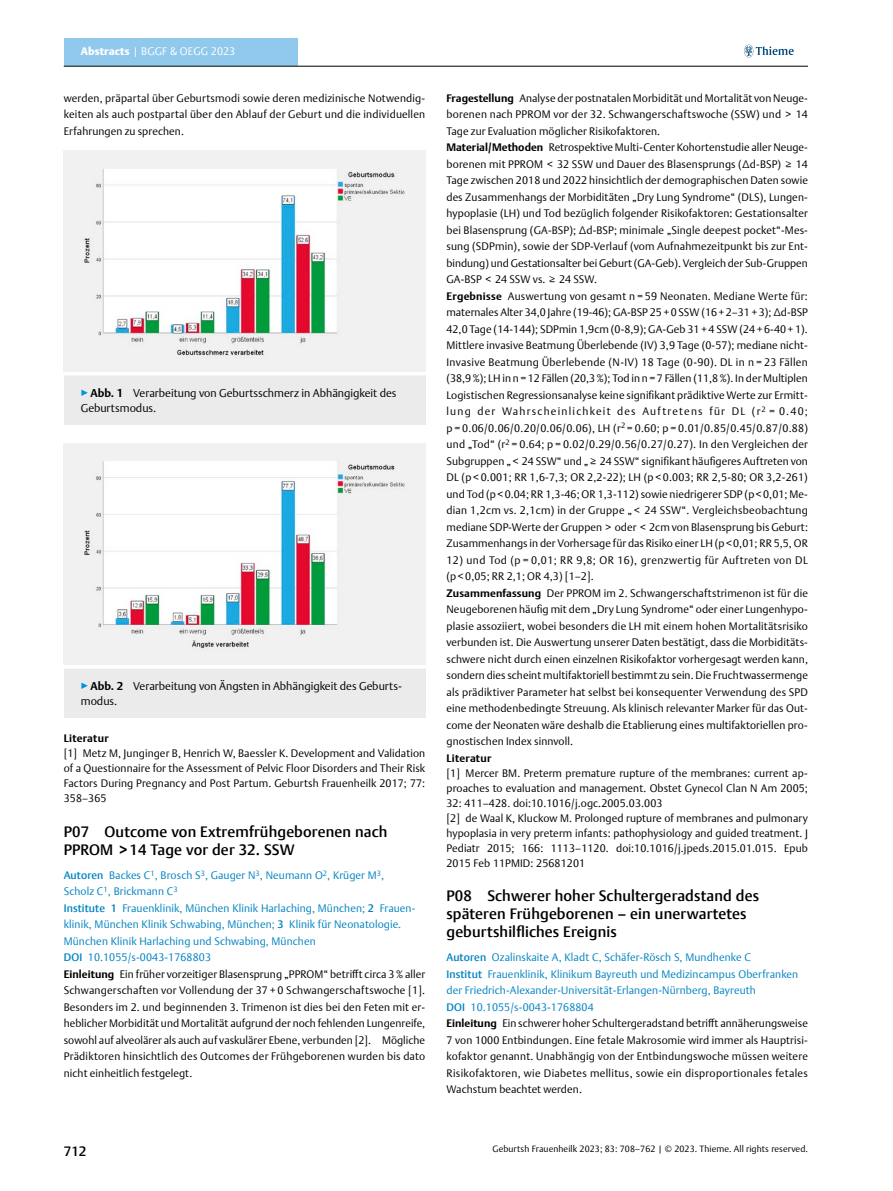
<style>
.page{position:relative;width:893px;height:1191px;background:#fff}
.page>*{position:absolute;margin:0;border:0;box-sizing:border-box;transform-origin:0 0}
.t1{font:500 15px/18px "Thieme Argo 2011";letter-spacing:.01em;color:#000}
.t2{font:500 13.5px "Thieme Argo 2011";color:#000}
.t3{font:300 11.25px/15px "Thieme Argo 2011";color:#000}
.t4{font:300 10.8px/16.5px "Thieme Argo 2011";letter-spacing:.01em;color:#000}
.t5{font:300 10.8px "Thieme Argo 2011";letter-spacing:.01em;color:#fff}
.t6{font:700 10.8px "Thieme Argo 2011";letter-spacing:.02em;color:#000}
.t7{font:300 9px "Thieme Argo 2011";letter-spacing:.01em;color:#000}
.s1{font-weight:900}
.s2{color:#0095da}
.s3{font-weight:700}
.s4{font-weight:500;color:#0083c2}
.s5{color:#0083c2}
</style>
<div class="page">
<div style="left:64px;top:38px;width:234px;height:28px;background:#91c9ed"></div>
<svg style="left:744px;top:45px;width:50px;height:12px"></svg>
<hr style="left:64px;top:66px;width:744px;height:1px;background:#000">
<div style="left:64px;top:375px;width:361px;height:49px;background:#ebebec"></div>
<img style="left:64px;top:151px;width:361px;height:220px">
<div style="left:64px;top:668px;width:361px;height:49px;background:#ebebec"></div>
<img style="left:64px;top:443px;width:361px;height:221px">
<p class="t5" style="left:81px;top:44px;width:156px"><span class="s1">Abstracts</span> | BGGF &amp; OEGG 2023</p>
<p class="t4" style="left:64px;top:89px;width:363px;text-align:justify">werden, präpartal über Geburtsmodi sowie deren medizinische Notwendig&shy;keiten als auch postpartal über den Ablauf der Geburt und die individuellen Erfahrungen zu sprechen.</p>
<p class="t3" style="left:81px;top:385px;width:317px"><span class="s2">▶</span><span class="s3">Abb. 1</span> Verarbeitung von Geburtsschmerz in Abhängigkeit des<br>Geburtsmodus.</p>
<p class="t3" style="left:81px;top:678px;width:323px"><span class="s2">▶</span><span class="s3">Abb. 2</span> Verarbeitung von Ängsten in Abhängigkeit des Geburts&shy;modus.</p>
<p class="t6" style="left:64px;top:731px;width:46px">Literatur</p>
<p class="t4" style="left:64px;top:745px;width:363px;line-height:15px;text-align:justify">[1] Metz M, Junginger B, Henrich W, Baessler K. Development and Validation of a Questionnaire for the Assessment of Pelvic Floor Disorders and Their Risk Factors During Pregnancy and Post Partum. Geburtsh Frauenheilk 2017; 77:<br>358–365</p>
<h1 class="t1" style="left:64px;top:822px;width:325px">P07 Outcome von Extremfrühgeborenen nach<br>PPROM &gt; 14 Tage vor der 32. SSW</h1>
<p class="t4" style="left:64px;top:866px;width:363px"><span class="s4">Autoren</span> <span class="s5">Backes C</span><sup>1</sup><span class="s5">, Brosch S</span><sup>3</sup><span class="s5">, Gauger N</span><sup>3</sup><span class="s5">, Neumann O</span><sup>2</sup><span class="s5">, Krüger M</span><sup>3</sup><span class="s5">,<br>Scholz C</span><sup>1</sup><span class="s5">, Brickmann C</span><sup>3<br></sup><span class="s4">Institute 1</span> <span class="s5">Frauenklinik, München Klinik Harlaching, München;</span> <span class="s4">2</span> <span class="s5">Frauen&shy;klinik, München Klinik Schwabing, München;</span> <span class="s4">3</span> <span class="s5">Klinik für Neonatologie.<br>München Klinik Harlaching und Schwabing, München<br></span><span class="s4">DOI</span> <span class="s5">10.1055/s-0043-1768803<br></span><span class="s3">Einleitung</span> Ein früher vorzeitiger Blasensprung „PPROM“ betrifft circa 3% aller Schwangerschaften vor Vollendung der 37 + 0 Schwangerschaftswoche [1].<br>Besonders im 2. und beginnenden 3. Trimenon ist dies bei den Feten mit er&shy;heblicher Morbidität und Mortalität aufgrund der noch fehlenden Lungenreife, sowohl auf alveolärer als auch auf vaskulärer Ebene, verbunden [2]. Mögliche Prädiktoren hinsichtlich des Outcomes der Frühgeborenen wurden bis dato nicht einheitlich festgelegt.</p>
<p class="t2" style="left:64px;top:1142px;width:24px">712</p>
<p class="t4" style="left:446px;top:89px;width:363px"><span class="s3">Fragestellung</span> Analyse der postnatalen Morbidität und Mortalität von Neuge&shy;borenen nach PPROM vor der 32. Schwangerschaftswoche (SSW) und &gt; 14<br>Tage zur Evaluation möglicher Risikofaktoren.<br><span class="s3">Material/Methoden</span> Retrospektive Multi-Center Kohortenstudie aller Neuge&shy;borenen mit PPROM &lt; 32 SSW und Dauer des Blasensprungs (∆d-BSP) ≥ 14<br>Tage zwischen 2018 und 2022 hinsichtlich der demographischen Daten sowie des Zusammenhangs der Morbiditäten „Dry Lung Syndrome“ (DLS), Lungen&shy;hypoplasie (LH) und Tod bezüglich folgender Risikofaktoren: Gestationsalter bei Blasensprung (GA-BSP); ∆d-BSP; minimale „Single deepest pocket“-Mes&shy;sung (SDPmin), sowie der SDP-Verlauf (vom Aufnahmezeitpunkt bis zur Ent&shy;bindung) und Gestationsalter bei Geburt (GA-Geb). Vergleich der Sub-Gruppen GA-BSP &lt; 24 SSW vs. ≥ 24 SSW.<br><span class="s3">Ergebnisse</span> Auswertung von gesamt n = 59 Neonaten. Mediane Werte für: maternales Alter 34,0 Jahre (19-46); GA-BSP 25+0 SSW (16+2–31+3); ∆d-BSP 42,0 Tage (14-144); SDPmin 1,9cm (0-8,9); GA-Geb 31+4 SSW (24+6-40+1).<br>Mittlere invasive Beatmung Überlebende (IV) 3,9 Tage (0-57); mediane nicht-Invasive Beatmung Überlebende (N-IV) 18 Tage (0-90). DL in n = 23 Fällen (38,9%); LH in n=12 Fällen (20,3%); Tod in n=7 Fällen (11,8%). In der Multiplen Logistischen Regressionsanalyse keine signifikant prädiktive Werte zur Ermitt&shy;lung der Wahrscheinlichkeit des Auftretens für DL (r<sup>2</sup> = 0.40; p = 0.06/0.06/0.20/0.06/0.06), LH (r<sup>2</sup> = 0.60; p = 0.01/0.85/0.45/0.87/0.88) und „Tod“ (r<sup>2</sup> = 0.64; p = 0.02/0.29/0.56/0.27/0.27). In den Vergleichen der Subgruppen „ &lt; 24 SSW“ und „≥ 24 SSW“ signifikant häufigeres Auftreten von DL (p &lt; 0.001; RR 1,6-7,3; OR 2,2-22); LH (p &lt; 0.003; RR 2,5-80; OR 3,2-261) und Tod (p&lt; 0.04; RR 1,3-46; OR 1,3-112) sowie niedrigerer SDP (p&lt; 0,01; Me&shy;dian 1,2cm vs. 2,1cm) in der Gruppe „ &lt; 24 SSW“. Vergleichsbeobachtung mediane SDP-Werte der Gruppen &gt; oder &lt; 2cm von Blasensprung bis Geburt:<br>Zusammenhangs in der Vorhersage für das Risiko einer LH (p&lt;0,01; RR 5,5, OR</p>
<p class="t4" style="left:446px;top:551px;width:363px">12) und Tod (p = 0,01; RR 9,8; OR 16), grenzwertig für Auftreten von DL (p &lt; 0,05; RR 2,1; OR 4,3) [1–2].<br><span class="s3">Zusammenfassung</span> Der PPROM im 2. Schwangerschaftstrimenon ist für die Neugeborenen häufig mit dem „Dry Lung Syndrome“ oder einer Lungenhypo&shy;plasie assoziiert, wobei besonders die LH mit einem hohen Mortalitätsrisiko verbunden ist. Die Auswertung unserer Daten bestätigt, dass die Morbiditäts&shy;schwere nicht durch einen einzelnen Risikofaktor vorhergesagt werden kann, sondern dies scheint multifaktoriell bestimmt zu sein. Die Fruchtwassermenge als prädiktiver Parameter hat selbst bei konsequenter Verwendung des SPD eine methodenbedingte Streuung. Als klinisch relevanter Marker für das Out&shy;come der Neonaten wäre deshalb die Etablierung eines multifaktoriellen pro&shy;gnostischen Index sinnvoll.</p>
<p class="t6" style="left:446px;top:750px;width:46px">Literatur</p>
<p class="t4" style="left:446px;top:765px;width:363px;line-height:15px">[1] Mercer BM. Preterm premature rupture of the membranes: current ap&shy;proaches to evaluation and management. Obstet Gynecol Clan N Am 2005; 32: 411–428. doi:10.1016/j.ogc.2005.03.003<br>[2] de Waal K, Kluckow M. Prolonged rupture of membranes and pulmonary hypoplasia in very preterm infants: pathophysiology and guided treatment. J Pediatr 2015; 166: 1113–1120. doi:10.1016/j.jpeds.2015.01.015. Epub 2015 Feb 11PMID: 25681201</p>
<h1 class="t1" style="left:446px;top:886px;width:314px">P08 Schwerer hoher Schultergeradstand des späteren Frühgeborenen – ein unerwartetes geburtshilfliches Ereignis</h1>
<p class="t4" style="left:446px;top:949px;width:363px"><span class="s4">Autoren</span> <span class="s5">Ozalinskaite A, Kladt C, Schäfer-Rösch S, Mundhenke C<br></span><span class="s4">Institut</span> <span class="s5">Frauenklinik, Klinikum Bayreuth und Medizincampus Oberfranken der Friedrich-Alexander-Universität-Erlangen-Nürnberg, Bayreuth<br></span><span class="s4">DOI</span> <span class="s5">10.1055/s-0043-1768804<br></span><span class="s3">Einleitung</span> Ein schwerer hoher Schultergeradstand betrifft annäherungsweise 7 von 1000 Entbindungen. Eine fetale Makrosomie wird immer als Hauptrisi&shy;kofaktor genannt. Unabhängig von der Entbindungswoche müssen weitere Risikofaktoren, wie Diabetes mellitus, sowie ein disproportionales fetales Wachstum beachtet werden.</p>
<p class="t7" style="left:493px;top:1143px;width:317px">Geburtsh Frauenheilk 2023; 83: 708–762 | © 2023. Thieme. All rights reserved.</p>
</div>
